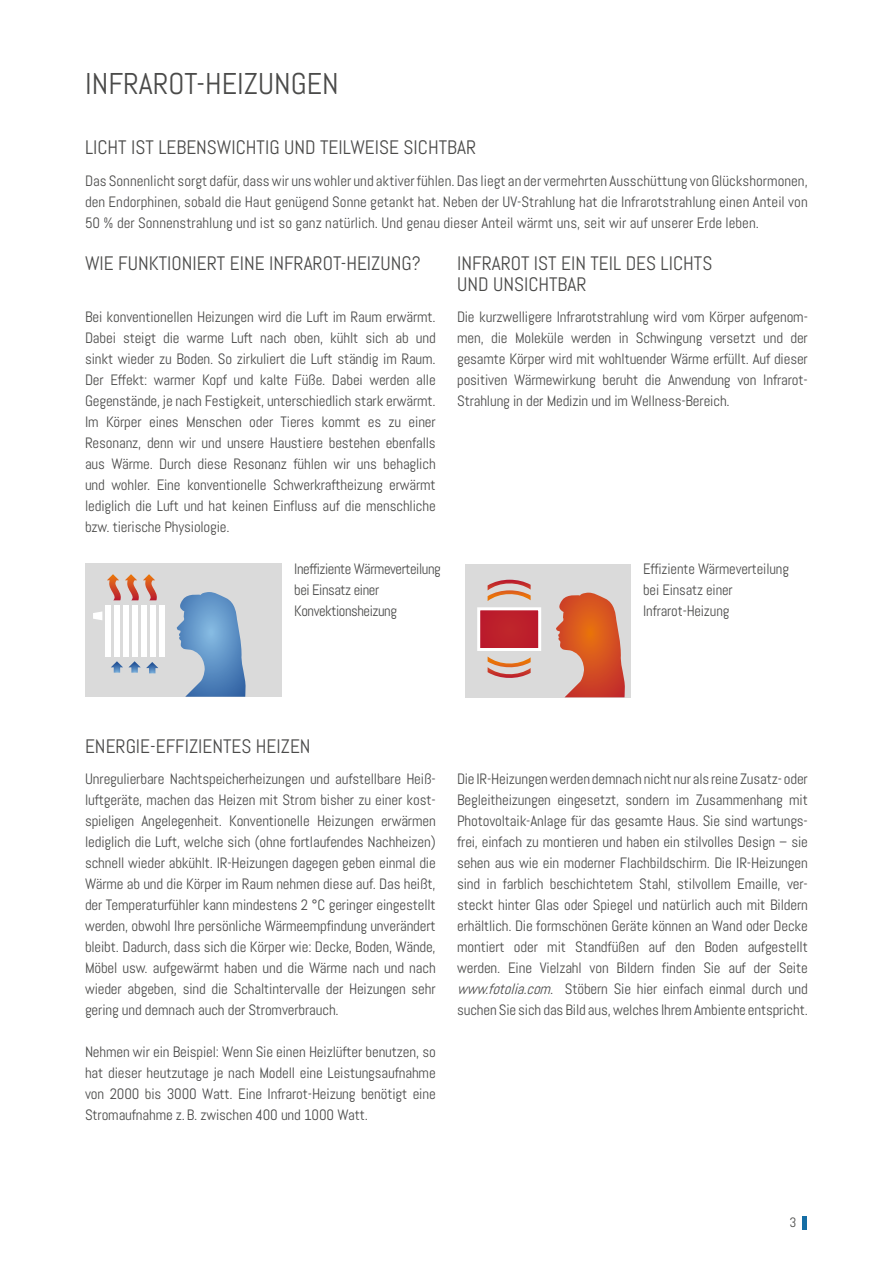
<style>
.page{position:relative;width:893px;height:1263px;background:#fff}
.page>*{position:absolute;margin:0;border:0;box-sizing:border-box;transform-origin:0 0}
.t1{font:30px "Abel";color:#4a4a49}
.t2{font:19.5px/21px "Abel";color:#4a4a49}
.t3{font:15px/21px "Abel";letter-spacing:-.01em;color:#4a4a49;text-align:justify}
.t4{font:15px/21px "Abel";letter-spacing:-.03em;color:#4a4a49}
.t5{font:13.5px "Abel";color:#4a4a49}
.s1{font-style:italic}
</style>
<div class="page">
<div style="left:802px;top:1216px;width:5px;height:13px;background:#156ea5"></div>
<div style="left:85px;top:563px;width:196px;height:133px;background:#dadada"></div>
<svg style="left:177px;top:592px;width:69px;height:105px"></svg>
<svg style="left:111px;top:661px;width:47px;height:12px"></svg>
<div style="left:105px;top:605px;width:6px;height:51px;background:#fff"></div>
<div style="left:114px;top:605px;width:6px;height:51px;background:#fff"></div>
<div style="left:123px;top:605px;width:6px;height:51px;background:#fff"></div>
<div style="left:132px;top:605px;width:6px;height:51px;background:#fff"></div>
<div style="left:141px;top:605px;width:6px;height:51px;background:#fff"></div>
<div style="left:150px;top:605px;width:6px;height:51px;background:#fff"></div>
<div style="left:159px;top:605px;width:6px;height:51px;background:#fff"></div>
<svg style="left:93px;top:611px;width:9px;height:9px"></svg>
<svg style="left:107px;top:574px;width:50px;height:26px"></svg>
<div style="left:465px;top:564px;width:165px;height:133px;background:#dadada"></div>
<svg style="left:556px;top:593px;width:69px;height:104px"></svg>
<div style="left:479px;top:609px;width:61px;height:40px;background:#bc1f2b"></div>
<div style="left:477px;top:607px;width:64px;height:44px;border:3px solid #fff"></div>
<svg style="left:488px;top:580px;width:43px;height:21px"></svg>
<svg style="left:488px;top:657px;width:43px;height:21px"></svg>
<h1 class="t1" style="left:85px;top:65px;width:255px">INFRAROT-HEIZUNGEN</h1>
<h2 class="t2" style="left:85px;top:137px;width:393px">LICHT IST LEBENSWICHTIG UND TEILWEISE SICHTBAR</h2>
<p class="t3" style="left:85px;top:170px;width:724px">Das Sonnenlicht sorgt dafür, dass wir uns wohler und aktiver fühlen. Das liegt an der vermehrten Ausschüttung von Glückshormonen, den Endorphinen, sobald die Haut genügend Sonne getankt hat. Neben der UV-Strahlung hat die Infrarotstrahlung einen Anteil von 50 % der Sonnenstrahlung und ist so ganz natürlich. Und genau dieser Anteil wärmt uns, seit wir auf unserer Erde leben.</p>
<h2 class="t2" style="left:457px;top:252px;width:257px">INFRAROT IST EIN TEIL DES LICHTS<br>UND UNSICHTBAR</h2>
<p class="t3" style="left:457px;top:306px;width:352px">Die kurzwelligere Infrarotstrahlung wird vom Körper aufgenom&shy;men, die Moleküle werden in Schwingung versetzt und der gesamte Körper wird mit wohltuender Wärme erfüllt. Auf dieser positiven Wärmewirkung beruht die Anwendung von Infrarot-Strahlung in der Medizin und im Wellness-Bereich.</p>
<h2 class="t2" style="left:85px;top:252px;width:337px">WIE FUNKTIONIERT EINE INFRAROT-HEIZUNG?</h2>
<p class="t3" style="left:85px;top:306px;width:352px">Bei konventionellen Heizungen wird die Luft im Raum erwärmt.<br>Dabei steigt die warme Luft nach oben, kühlt sich ab und sinkt wieder zu Boden. So zirkuliert die Luft ständig im Raum.<br>Der Effekt: warmer Kopf und kalte Füße. Dabei werden alle Gegenstände, je nach Festigkeit, unterschiedlich stark erwärmt.<br>Im Körper eines Menschen oder Tieres kommt es zu einer Resonanz, denn wir und unsere Haustiere bestehen ebenfalls aus Wärme. Durch diese Resonanz fühlen wir uns behaglich und wohler. Eine konventionelle Schwerkraftheizung erwärmt lediglich die Luft und hat keinen Einfluss auf die menschliche bzw. tierische Physiologie.</p>
<p class="t4" style="left:294px;top:558px;width:148px">Ineffiziente Wärmeverteilung bei Einsatz einer<br>Konvektionsheizung</p>
<p class="t3" style="left:643px;top:558px;width:147px;text-align:left">Effiziente Wärmeverteilung bei Einsatz einer<br>Infrarot-Heizung</p>
<h2 class="t2" style="left:85px;top:735px;width:227px">ENERGIE-EFFIZIENTES HEIZEN</h2>
<p class="t3" style="left:85px;top:768px;width:352px">Unregulierbare Nachtspeicherheizungen und aufstellbare Heiß&shy;luftgeräte, machen das Heizen mit Strom bisher zu einer kost&shy;spieligen Angelegenheit. Konventionelle Heizungen erwärmen lediglich die Luft, welche sich (ohne fortlaufendes Nachheizen) schnell wieder abkühlt. IR-Heizungen dagegen geben einmal die Wärme ab und die Körper im Raum nehmen diese auf. Das heißt, der Temperaturfühler kann mindestens 2 °C geringer eingestellt werden, obwohl Ihre persönliche Wärmeempfindung unverändert bleibt. Dadurch, dass sich die Körper wie: Decke, Boden, Wände, Möbel usw. aufgewärmt haben und die Wärme nach und nach wieder abgeben, sind die Schaltintervalle der Heizungen sehr gering und demnach auch der Stromverbrauch.</p>
<p class="t3" style="left:85px;top:1041px;width:352px">Nehmen wir ein Beispiel: Wenn Sie einen Heizlüfter benutzen, so hat dieser heutzutage je nach Modell eine Leistungsaufnahme von 2000 bis 3000 Watt. Eine Infrarot-Heizung benötigt eine Stromaufnahme z.B. zwischen 400 und 1000 Watt.</p>
<p class="t3" style="left:457px;top:768px;width:352px">Die IR-Heizungen werden demnach nicht nur als reine Zusatz- oder Begleitheizungen eingesetzt, sondern im Zusammenhang mit Photovoltaik-Anlage für das gesamte Haus. Sie sind wartungs&shy;frei, einfach zu montieren und haben ein stilvolles Design – sie sehen aus wie ein moderner Flachbildschirm. Die IR-Heizungen sind in farblich beschichtetem Stahl, stilvollem Emaille, ver&shy;steckt hinter Glas oder Spiegel und natürlich auch mit Bildern erhältlich. Die formschönen Geräte können an Wand oder Decke montiert oder mit Standfüßen auf den Boden aufgestellt werden. Eine Vielzahl von Bildern finden Sie auf der Seite <span class="s1">www.fotolia.com</span>. Stöbern Sie hier einfach einmal durch und suchen Sie sich das Bild aus, welches Ihrem Ambiente entspricht.</p>
<p class="t5" style="left:789px;top:1214px;width:8px">3</p>
</div>
